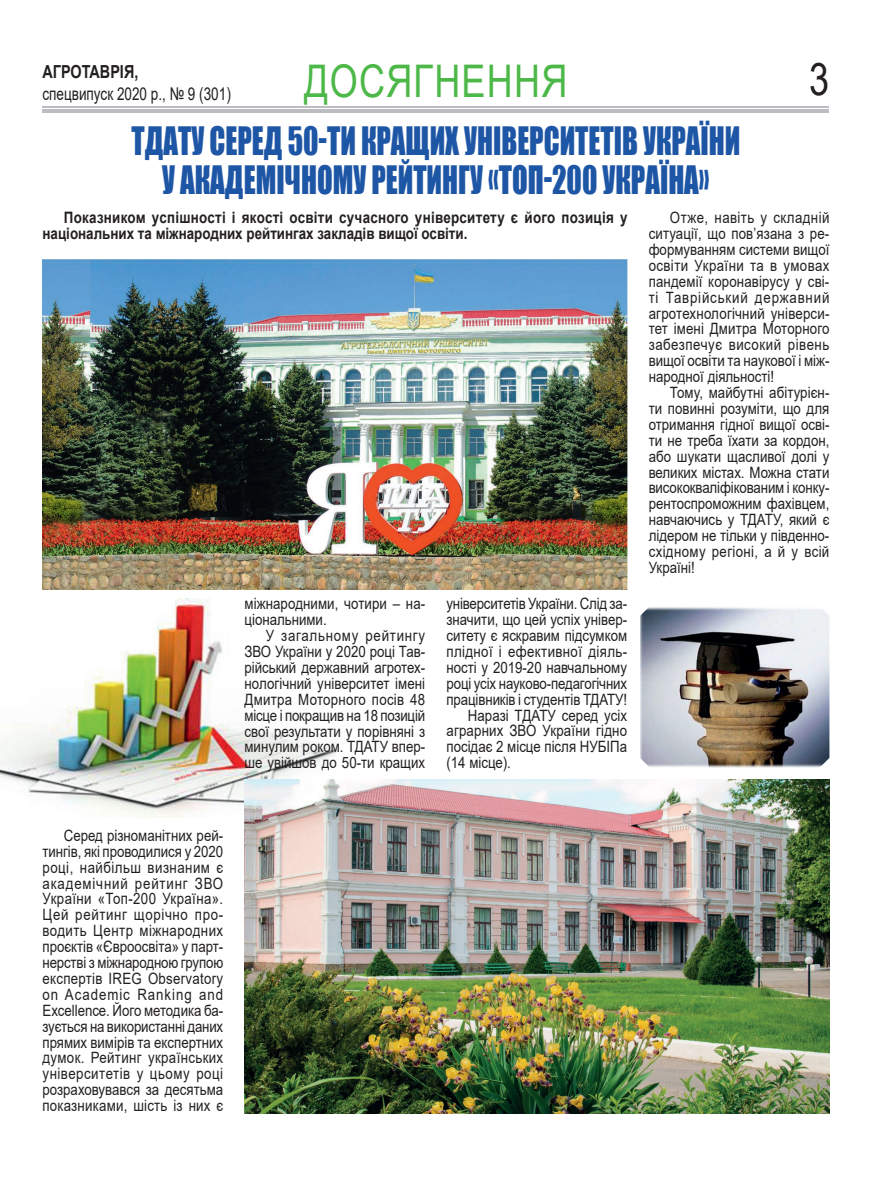
<style>
.page{position:relative;width:893px;height:1178px;background:#fff}
.page>*{position:absolute;margin:0;border:0;box-sizing:border-box;transform-origin:0 0}
.t1{font:45px "Arial";letter-spacing:.035em;color:#4cb848;scale:.8 1}
.t2{font:45px "Arial";color:#231f20;scale:.8 1}
.t3{font:36px/39px "Impact";color:#1e56a6;text-align:center;scale:.8 1}
.t4{font:700 18px "Arial";color:#231f20;scale:.8 1}
.t5{font:17.7px "Arial";color:#231f20;scale:.77 1}
.t6{font:700 15.75px/15.8px "Arial";letter-spacing:.01em;color:#231f20;scale:.85 1}
.t7{font:15.6px/15.9px "Arial";color:#231f20;text-align:justify;scale:.85 1}
.t8{font:15.6px "Arial";letter-spacing:.03em;color:#231f20;scale:.85 1}
</style>
<div class="page">
<hr style="left:43px;top:106px;width:786px;height:1px;background:#bcbdc0">
<hr style="left:43px;top:109px;width:786px;height:3px;background:#bcbdc0">
<img style="left:0;top:598px;width:339px;height:219px">
<img style="left:43px;top:259px;width:584px;height:330px">
<img style="left:244px;top:780px;width:585px;height:333px">
<img style="left:640px;top:607px;width:189px;height:161px">
<h1 class="t1" style="left:304px;top:50px;width:330px">ДОСЯГНЕННЯ</h1>
<h1 class="t2" style="left:809px;top:49px;width:27px">3</h1>
<h2 class="t3" style="left:132px;top:120px;width:762px">ТДАТУ СЕРЕД 50-ТИ КРАЩИХ УНІВЕРСИТЕТІВ УКРАЇНИ<br>У АКАДЕМІЧНОМУ РЕЙТИНГУ «ТОП-200 УКРАЇНА»</h2>
<p class="t6" style="left:43px;top:210px;width:690px;text-indent:21px">Показником успішності і якості освіти сучасного університету є його позиція у національних та міжнародних рейтингах закладів вищої освіти.</p>
<p class="t4" style="left:43px;top:59px;width:121px">АГРОТАВРІЯ,</p>
<p class="t5" style="left:43px;top:82px;width:246px">спецвипуск 2020 р., № 9 (301)</p>
<p class="t7" style="left:649px;top:210px;width:214px;text-indent:21px">Отже, навіть у складній ситуації, що пов’язана з ре&shy;формуванням системи вищої освіти України та в умовах пандемії коронавірусу у сві&shy;ті Таврійський державний агротехнологічний універси&shy;тет імені Дмитра Моторного забезпечує високий рівень вищої освіти та наукової і між&shy;народної діяльності!</p>
<p class="t7" style="left:649px;top:384px;width:214px;text-indent:21px">Тому, майбутні абітурієн&shy;ти повинні розуміти, що для отримання гідної вищої осві&shy;ти не треба їхати за кордон, або шукати щасливої долі у великих містах. Можна стати висококваліфікованим і конку&shy;рентоспроможним фахівцем, навчаючись у ТДАТУ, який є лідером не тільки у південно&shy;східному регіоні, а й у всій Україні!</p>
<p class="t7" style="left:244px;top:596px;width:214px">міжнародними, чотири – на&shy;ціональними.</p>
<p class="t7" style="left:244px;top:627px;width:214px;text-indent:21px">У загальному рейтингу ЗВО України у 2020 році Тав&shy;рійський державний агротех&shy;нологічний університет імені Дмитра Моторного посів 48 місце і покращив на 18 позицій свої результати у порівняні з минулим роком. ТДАТУ впер&shy;ше увійшов до 50-ти кращих</p>
<p class="t7" style="left:446px;top:596px;width:214px">університетів України. Слід за-</p>
<p class="t7" style="left:446px;top:612px;width:214px">значити, що цей успіх універ-</p>
<p class="t7" style="left:446px;top:627px;width:214px">ситету є яскравим підсумком</p>
<p class="t8" style="left:446px;top:641px;width:214px">плідної і ефективної діяль-</p>
<p class="t7" style="left:446px;top:659px;width:214px">ності у 2019-20 навчальному</p>
<p class="t7" style="left:446px;top:675px;width:214px">році усіх науково-педагогічних</p>
<p class="t7" style="left:446px;top:691px;width:214px">працівників і студентів ТДАТУ!</p>
<p class="t7" style="left:468px;top:707px;width:189px">Наразі ТДАТУ серед усіх</p>
<p class="t7" style="left:446px;top:723px;width:214px">аграрних ЗВО України гідно</p>
<p class="t7" style="left:446px;top:739px;width:214px">посідає 2 місце після НУБІПа</p>
<p class="t7" style="left:446px;top:755px;width:77px">(14 місце).</p>
<p class="t7" style="left:43px;top:827px;width:214px;text-indent:21px">Серед різноманітних рей&shy;тингів, які проводилися у 2020 році, найбільш визнаним є академічний рейтинг ЗВО України «Топ-200 Україна».<br>Цей рейтинг щорічно про&shy;водить Центр міжнародних проєктів «Євроосвіта» у парт&shy;нерстві з міжнародною групою експертів IREG Observatory on Academic Ranking and Excellence. Його методика ба&shy;зується на використанні даних прямих вимірів та експертних думок. Рейтинг українських університетів у цьому році розраховувався за десятьма показниками, шість із них є</p>
</div>
